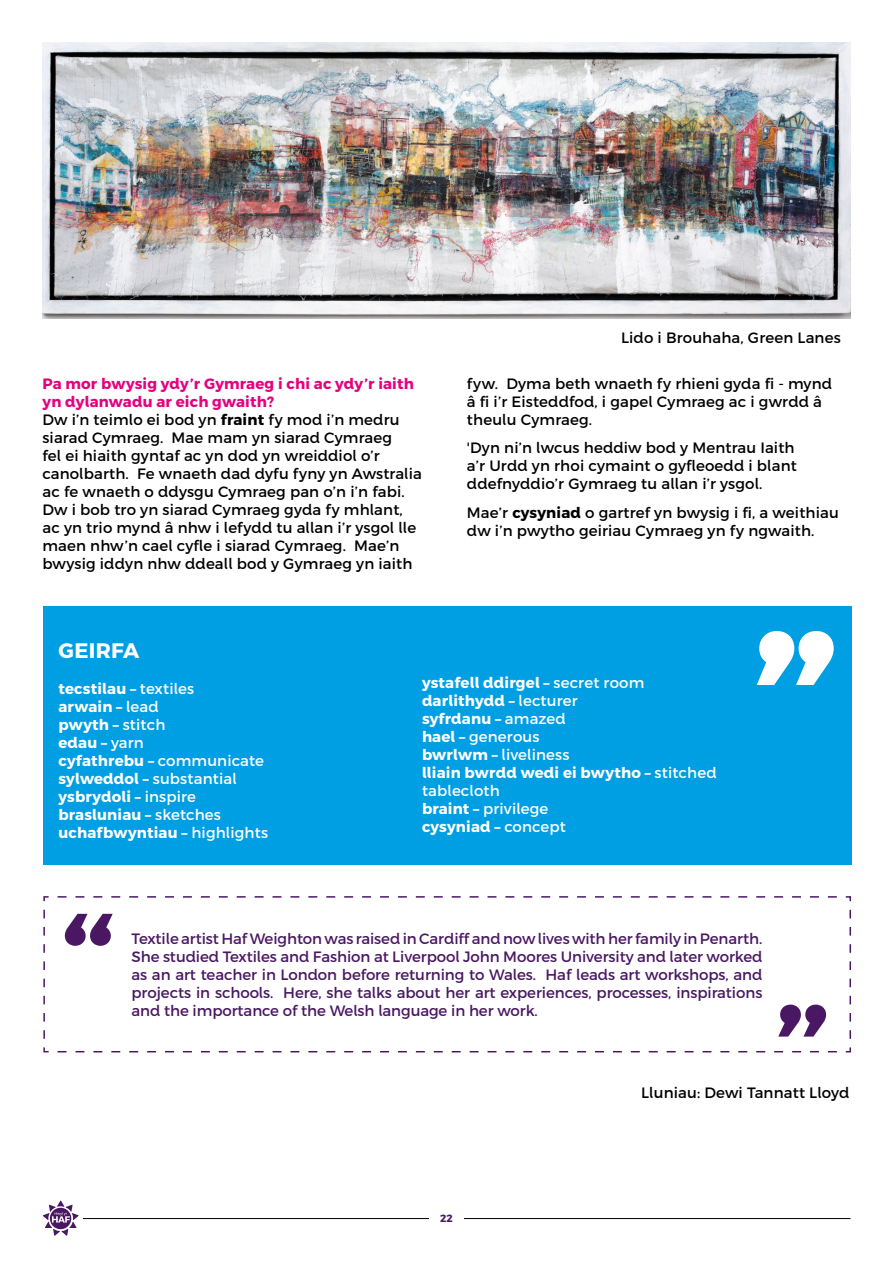
<style>
.page{position:relative;width:893px;height:1263px;background:#fff}
.page>*{position:absolute;margin:0;border:0;box-sizing:border-box;transform-origin:0 0}
.t1{font:700 21px "Cymraeg";letter-spacing:.01em;color:#fff}
.t2{font:15px/18px "Cymraeg";letter-spacing:.01em;color:#000}
.t3{font:15px/18px "Cymraeg";letter-spacing:-.005em;color:#4a1863;text-align:justify}
.t4{font:700 15px/18px "Cymraeg";letter-spacing:.01em;color:#fff}
.t5{font:700 10.5px "Cymraeg";color:#4a1863}
.s1{font-weight:700;color:#e6007d}
.s2{font-weight:700}
.s3{font-weight:400}
</style>
<div class="page">
<hr style="left:83px;top:1218px;width:767px;height:1px;background:#000">
<div style="left:429px;top:1199px;width:34px;height:35px;background:#fff"></div>
<img style="left:43px;top:43px;width:807px;height:276px">
<svg style="left:43px;top:1200px;width:36px;height:36px"></svg>
<div style="left:43px;top:606px;width:809px;height:258px;background:#009fe3"></div>
<svg style="left:757px;top:631px;width:77px;height:54px"></svg>
<svg style="left:43px;top:896px;width:808px;height:157px"></svg>
<svg style="left:778px;top:1004px;width:48px;height:32px"></svg>
<svg style="left:65px;top:914px;width:48px;height:32px"></svg>
<p class="t2" style="left:42px;top:374px;width:381px"><span class="s1">Pa mor bwysig ydy’r Gymraeg i chi ac ydy’r iaith yn dylanwadu ar eich gwaith?<br></span>Dw i’n teimlo ei bod yn <span class="s2">fraint</span> fy mod i’n medru siarad Cymraeg. Mae mam yn siarad Cymraeg<br>fel ei hiaith gyntaf ac yn dod yn wreiddiol o’r canolbarth. Fe wnaeth dad dyfu fyny yn Awstralia ac fe wnaeth o ddysgu Cymraeg pan o’n i’n fabi.<br>Dw i bob tro yn siarad Cymraeg gyda fy mhlant, ac yn trio mynd â nhw i lefydd tu allan i’r ysgol lle maen nhw’n cael cyfle i siarad Cymraeg. Mae’n bwysig iddyn nhw ddeall bod y Gymraeg yn iaith</p>
<p class="t2" style="left:621px;top:329px;width:221px">Lido i Brouhaha, Green Lanes</p>
<p class="t2" style="left:467px;top:374px;width:367px">fyw. Dyma beth wnaeth fy rhieni gyda fi - mynd â fi i’r Eisteddfod, i gapel Cymraeg ac i gwrdd â theulu Cymraeg.</p>
<p class="t2" style="left:467px;top:439px;width:331px">'Dyn ni’n lwcus heddiw bod y Mentrau Iaith a’r Urdd yn rhoi cymaint o gyfleoedd i blant ddefnyddio’r Gymraeg tu allan i’r ysgol.</p>
<p class="t2" style="left:467px;top:503px;width:373px">Mae’r <span class="s2">cysyniad</span> o gartref yn bwysig i fi, a weithiau dw i’n pwytho geiriau Cymraeg yn fy ngwaith.</p>
<h1 class="t1" style="left:59px;top:638px;width:82px">GEIRFA</h1>
<p class="t4" style="left:58px;top:680px;width:211px">tecstilau – <span class="s3">textiles<br></span>arwain – <span class="s3">lead<br></span>pwyth – <span class="s3">stitch<br></span>edau – <span class="s3">yarn<br></span>cyfathrebu – <span class="s3">communicate </span>sylweddol – <span class="s3">substantial </span>ysbrydoli – <span class="s3">inspire </span>brasluniau – <span class="s3">sketches </span>uchafbwyntiau – <span class="s3">highlights</span></p>
<p class="t4" style="left:422px;top:674px;width:296px">ystafell ddirgel – <span class="s3">secret room </span>darlithydd – <span class="s3">lecturer<br></span>syfrdanu – <span class="s3">amazed<br></span>hael – <span class="s3">generous<br></span>bwrlwm – <span class="s3">liveliness<br></span>lliain bwrdd wedi ei bwytho – <span class="s3">stitched tablecloth<br></span>braint – <span class="s3">privilege<br></span>cysyniad – <span class="s3">concept</span></p>
<p class="t3" style="left:131px;top:930px;width:632px">Textile artist Haf Weighton was raised in Cardiff and now lives with her family in Penarth.<br>She studied Textiles and Fashion at Liverpool John Moores University and later worked as an art teacher in London before returning to Wales. Haf leads art workshops, and projects in schools. Here, she talks about her art experiences, processes, inspirations and the importance of the Welsh language in her work.</p>
<p class="t5" style="left:440px;top:1211px;width:14px">22</p>
<p class="t2" style="left:641px;top:1083px;width:210px">Lluniau: Dewi Tannatt Lloyd</p>
</div>
